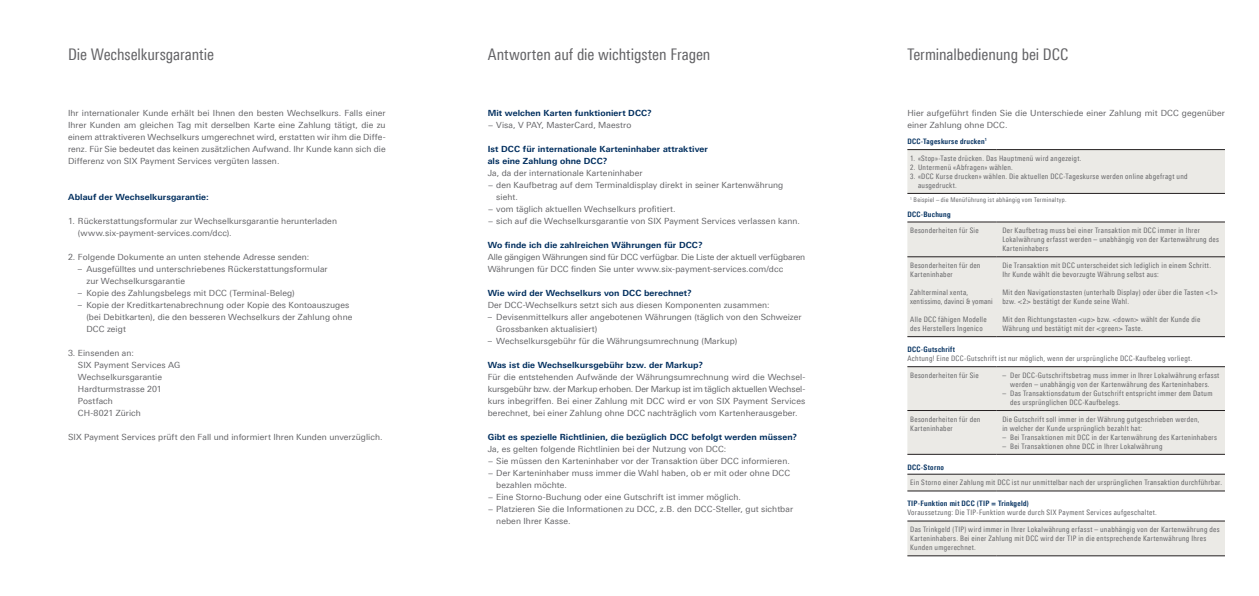
<style>
.page{position:relative;width:1259px;height:596px;background:#fff}
.page>*{position:absolute;margin:0;border:0;box-sizing:border-box;transform-origin:0 0}
.t1{font:16px "Linotype Univers 420 Cn";letter-spacing:-.005em;color:#636366}
.t2{font:8.5px/12px "Linotype Univers 430";letter-spacing:.01em;color:#636366}
.t3{font:700 8.5px/12px "Linotype Univers 630";letter-spacing:.01em;color:#002e5e}
.t4{font:7.5px/9px "Linotype Univers 420 Cn";letter-spacing:.035em;color:#636366}
.t5{font:700 7.5px "Linotype Univers 620 Cn";letter-spacing:.04em;color:#002e5e}
.t6{font:6.5px "Linotype Univers 420 Cn";letter-spacing:.04em;color:#636366}
</style>
<div class="page">
<svg style="left:907px;top:150px;width:318px;height:405px;fill:#ebeae6"></svg>
<hr style="left:907px;top:256px;width:89px;height:1px;background:#231f20">
<hr style="left:996px;top:256px;width:229px;height:1px;background:#231f20">
<hr style="left:907px;top:366px;width:89px;height:1px;background:#231f20">
<hr style="left:996px;top:366px;width:229px;height:1px;background:#231f20">
<hr style="left:907px;top:410px;width:89px;height:1px;background:#231f20">
<hr style="left:996px;top:410px;width:229px;height:1px;background:#231f20">
<hr style="left:907px;top:555px;width:89px;height:1px;background:#231f20">
<hr style="left:996px;top:555px;width:229px;height:1px;background:#231f20">
<hr style="left:907px;top:222px;width:89px;height:1px;background:#231f20">
<hr style="left:996px;top:222px;width:229px;height:1px;background:#231f20">
<hr style="left:907px;top:473px;width:89px;height:1px;background:#231f20">
<hr style="left:996px;top:473px;width:229px;height:1px;background:#231f20">
<hr style="left:907px;top:520px;width:89px;height:1px;background:#231f20">
<hr style="left:996px;top:520px;width:229px;height:1px;background:#231f20">
<hr style="left:907px;top:149px;width:89px;height:1px;background:#231f20">
<hr style="left:996px;top:149px;width:229px;height:1px;background:#231f20">
<hr style="left:907px;top:193px;width:89px;height:1px;background:#231f20">
<hr style="left:996px;top:193px;width:229px;height:1px;background:#231f20">
<hr style="left:907px;top:336px;width:89px;height:1px;background:#231f20">
<hr style="left:996px;top:336px;width:229px;height:1px;background:#231f20">
<hr style="left:907px;top:454px;width:89px;height:1px;background:#231f20">
<hr style="left:996px;top:454px;width:229px;height:1px;background:#231f20">
<hr style="left:907px;top:490px;width:89px;height:1px;background:#231f20">
<hr style="left:996px;top:490px;width:229px;height:1px;background:#231f20">
<h1 class="t1" style="left:68px;top:45px;width:148px">Die Wechselkursgarantie</h1>
<p class="t2" style="left:68px;top:107px;width:319px;text-align:justify">Ihr internationaler Kunde erhält bei Ihnen den besten Wechselkurs. Falls einer Ihrer Kunden am gleichen Tag mit derselben Karte eine Zahlung tätigt, die zu einem attraktiveren Wechselkurs umgerechnet wird, erstatten wir ihm die Diffe&shy;renz. Für Sie bedeutet das keinen zusätzlichen Aufwand. Ihr Kunde kann sich die Differenz von SIX Payment Services vergüten lassen.</p>
<p class="t3" style="left:68px;top:191px;width:142px">Ablauf der Wechselkursgarantie:</p>
<p class="t2" style="left:78px;top:215px;width:260px;text-indent:-10px">1. Rückerstattungsformular zur Wechselkursgarantie herunterladen (www.six-payment-services.com/dcc).</p>
<p class="t2" style="left:68px;top:251px;width:243px">2. Folgende Dokumente an unten stehende Adresse senden:</p>
<p class="t2" style="left:86px;top:263px;width:243px;text-indent:-8px">– Ausgefülltes und unterschriebenes Rückerstattungsformular zur Wechselkursgarantie</p>
<p class="t2" style="left:78px;top:287px;width:218px">– Kopie des Zahlungsbelegs mit DCC (Terminal-Beleg)</p>
<p class="t2" style="left:86px;top:299px;width:267px;text-indent:-9px">– Kopie der Kreditkartenabrechnung oder Kopie des Kontoauszuges (bei Debitkarten), die den besseren Wechselkurs der Zahlung ohne<br>DCC zeigt</p>
<p class="t2" style="left:78px;top:347px;width:104px;text-indent:-10px">3. Einsenden an:<br>SIX Payment Services AG<br>Wechselkursgarantie<br>Hardturmstrasse 201<br>Postfach<br>CH-8021 Zürich</p>
<p class="t2" style="left:68px;top:431px;width:316px">SIX Payment Services prüft den Fall und informiert Ihren Kunden unverzüglich.</p>
<h1 class="t1" style="left:488px;top:45px;width:224px">Antworten auf die wichtigsten Fragen</h1>
<h1 class="t1" style="left:907px;top:45px;width:162px">Terminalbedienung bei DCC</h1>
<p class="t3" style="left:488px;top:107px;width:166px">Mit welchen Karten funktioniert DCC?</p>
<p class="t2" style="left:488px;top:119px;width:145px">− Visa, V PAY, MasterCard, Maestro</p>
<p class="t3" style="left:488px;top:143px;width:222px">Ist DCC für internationale Karteninhaber attraktiver als eine Zahlung ohne DCC?</p>
<p class="t2" style="left:488px;top:167px;width:156px">Ja, da der internationale Karteninhaber</p>
<p class="t2" style="left:488px;top:179px;width:297px">− den Kaufbetrag auf dem Terminaldisplay direkt in seiner Kartenwährung</p>
<p class="t2" style="left:496px;top:191px;width:23px">sieht.</p>
<p class="t2" style="left:488px;top:203px;width:189px">− vom täglich aktuellen Wechselkurs profitiert.</p>
<p class="t2" style="left:488px;top:215px;width:314px">− sich auf die Wechselkursgarantie von SIX Payment Services verlassen kann.</p>
<p class="t3" style="left:488px;top:239px;width:216px">Wo finde ich die zahlreichen Währungen für DCC?</p>
<p class="t2" style="left:488px;top:251px;width:319px">Alle gängigen Währungen sind für DCC verfügbar. Die Liste der aktuell verfügbaren<br>Währungen für DCC finden Sie unter www.six-payment-services.com/dcc</p>
<p class="t3" style="left:488px;top:287px;width:205px">Wie wird der Wechselkurs von DCC berechnet?</p>
<p class="t2" style="left:488px;top:299px;width:283px">Der DCC-Wechselkurs setzt sich aus diesen Komponenten zusammen:</p>
<p class="t2" style="left:496px;top:311px;width:307px;text-indent:-8px">– Devisenmittelkurs aller angebotenen Währungen (täglich von den Schweizer<br>Grossbanken aktualisiert)</p>
<p class="t2" style="left:488px;top:335px;width:251px">– Wechselkursgebühr für die Währungsumrechnung (Markup)</p>
<p class="t3" style="left:488px;top:359px;width:217px">Was ist die Wechselkursgebühr bzw. der Markup?</p>
<p class="t2" style="left:488px;top:371px;width:319px;text-align:justify">Für die entstehenden Aufwände der Währungsumrechnung wird die Wechsel&shy;kursgebühr bzw. der Markup erhoben. Der Markup ist im täglich aktuellen Wechsel&shy;kurs inbegriffen. Bei einer Zahlung mit DCC wird er von SIX Payment Services berechnet, bei einer Zahlung ohne DCC nachträglich vom Kartenherausgeber.</p>
<p class="t3" style="left:488px;top:431px;width:311px">Gibt es spezielle Richtlinien, die bezüglich DCC befolgt werden müssen?</p>
<p class="t2" style="left:488px;top:443px;width:240px">Ja, es gelten folgende Richtlinien bei der Nutzung von DCC:</p>
<p class="t2" style="left:488px;top:455px;width:304px">− Sie müssen den Karteninhaber vor der Transaktion über DCC informieren.</p>
<p class="t2" style="left:488px;top:467px;width:304px">− Der Karteninhaber muss immer die Wahl haben, ob er mit oder ohne DCC</p>
<p class="t2" style="left:496px;top:479px;width:72px">bezahlen möchte.</p>
<p class="t2" style="left:488px;top:491px;width:255px">− Eine Storno-Buchung oder eine Gutschrift ist immer möglich.</p>
<p class="t2" style="left:488px;top:503px;width:307px">− Platzieren Sie die Informationen zu DCC, z.B. den DCC-Steller, gut sichtbar</p>
<p class="t2" style="left:496px;top:515px;width:76px">neben Ihrer Kasse.</p>
<p class="t2" style="left:907px;top:107px;width:319px">Hier aufgeführt finden Sie die Unterschiede einer Zahlung mit DCC gegenüber einer Zahlung ohne DCC.</p>
<p class="t5" style="left:907px;top:137px;width:81px">DCC-Tageskurse drucken<sup>1</sup></p>
<p class="t4" style="left:910px;top:153px;width:173px">1. «Stop»-Taste drücken. Das Hauptmenü wird angezeigt.</p>
<p class="t4" style="left:910px;top:162px;width:104px">2. Untermenü «Abfragen» wählen.</p>
<p class="t4" style="left:918px;top:171px;width:271px;text-indent:-8px">3. «DCC Kurse drucken» wählen. Die aktuellen DCC-Tageskurse werden online abgefragt und ausgedruckt.</p>
<p class="t6" style="left:910px;top:196px;width:158px"><sup>1</sup> Beispiel – die Menüführung ist abhängig vom Terminaltyp.</p>
<p class="t5" style="left:907px;top:210px;width:45px">DCC-Buchung</p>
<p class="t4" style="left:910px;top:226px;width:70px">Besonderheiten für Sie</p>
<p class="t4" style="left:1002px;top:226px;width:218px">Der Kaufbetrag muss bei einer Transaktion mit DCC immer in Ihrer<br>Lokalwährung erfasst werden – unabhängig von der Kartenwährung des<br>Karteninhabers</p>
<p class="t4" style="left:910px;top:260px;width:72px">Besonderheiten für den<br>Karteninhaber</p>
<p class="t4" style="left:910px;top:287px;width:84px">Zahlterminal xenta, xentissimo, davinci &amp; yomani</p>
<p class="t4" style="left:910px;top:314px;width:78px">Alle DCC fähigen Modelle des Herstellers Ingenico</p>
<p class="t4" style="left:1002px;top:260px;width:210px">Die Transaktion mit DCC unterscheidet sich lediglich in einem Schritt.<br>Ihr Kunde wählt die bevorzugte Währung selbst aus:</p>
<p class="t4" style="left:1002px;top:287px;width:217px">Mit den Navigationstasten (unterhalb Display) oder über die Tasten &lt;1&gt; bzw. &lt;2&gt; bestätigt der Kunde seine Wahl.</p>
<p class="t4" style="left:1002px;top:314px;width:199px">Mit den Richtungstasten &lt;up&gt; bzw. &lt;down&gt; wählt der Kunde die<br>Währung und bestätigt mit der &lt;green&gt; Taste.</p>
<p class="t5" style="left:907px;top:344px;width:49px">DCC-Gutschrift</p>
<p class="t4" style="left:907px;top:353px;width:286px">Achtung! Eine DCC-Gutschrift ist nur möglich, wenn der ursprüngliche DCC-Kaufbeleg vorliegt.</p>
<p class="t4" style="left:910px;top:370px;width:70px">Besonderheiten für Sie</p>
<p class="t4" style="left:1002px;top:370px;width:218px;text-align:center">– Der DCC-Gutschriftsbetrag muss immer in Ihrer Lokalwährung erfasst werden – unabhängig von der Kartenwährung des Karteninhabers.</p>
<p class="t4" style="left:1010px;top:388px;width:204px;text-indent:-8px">– Das Transaktionsdatum der Gutschrift entspricht immer dem Datum des ursprünglichen DCC-Kaufbelegs.</p>
<p class="t4" style="left:910px;top:414px;width:72px">Besonderheiten für den<br>Karteninhaber</p>
<p class="t4" style="left:1002px;top:414px;width:199px">Die Gutschrift soll immer in der Währung gutgeschrieben werden, in welcher der Kunde ursprünglich bezahlt hat:</p>
<p class="t4" style="left:1002px;top:432px;width:216px">– Bei Transaktionen mit DCC in der Kartenwährung des Karteninhabers</p>
<p class="t4" style="left:1002px;top:441px;width:162px">– Bei Transaktionen ohne DCC in Ihrer Lokalwährung</p>
<p class="t5" style="left:907px;top:462px;width:38px">DCC-Storno</p>
<p class="t4" style="left:910px;top:478px;width:313px">Ein Storno einer Zahlung mit DCC ist nur unmittelbar nach der ursprünglichen Transaktion durchführbar.</p>
<p class="t5" style="left:907px;top:499px;width:123px">TIP-Funktion mit DCC (TIP = Trinkgeld)</p>
<p class="t4" style="left:907px;top:508px;width:251px">Voraussetzung: Die TIP-Funktion wurde durch SIX Payment Services aufgeschaltet.</p>
<p class="t4" style="left:910px;top:524px;width:311px">Das Trinkgeld (TIP) wird immer in Ihrer Lokalwährung erfasst – unabhängig von der Kartenwährung des<br>Karteninhabers. Bei einer Zahlung mit DCC wird der TIP in die entsprechende Kartenwährung Ihres<br>Kunden umgerechnet.</p>
</div>
